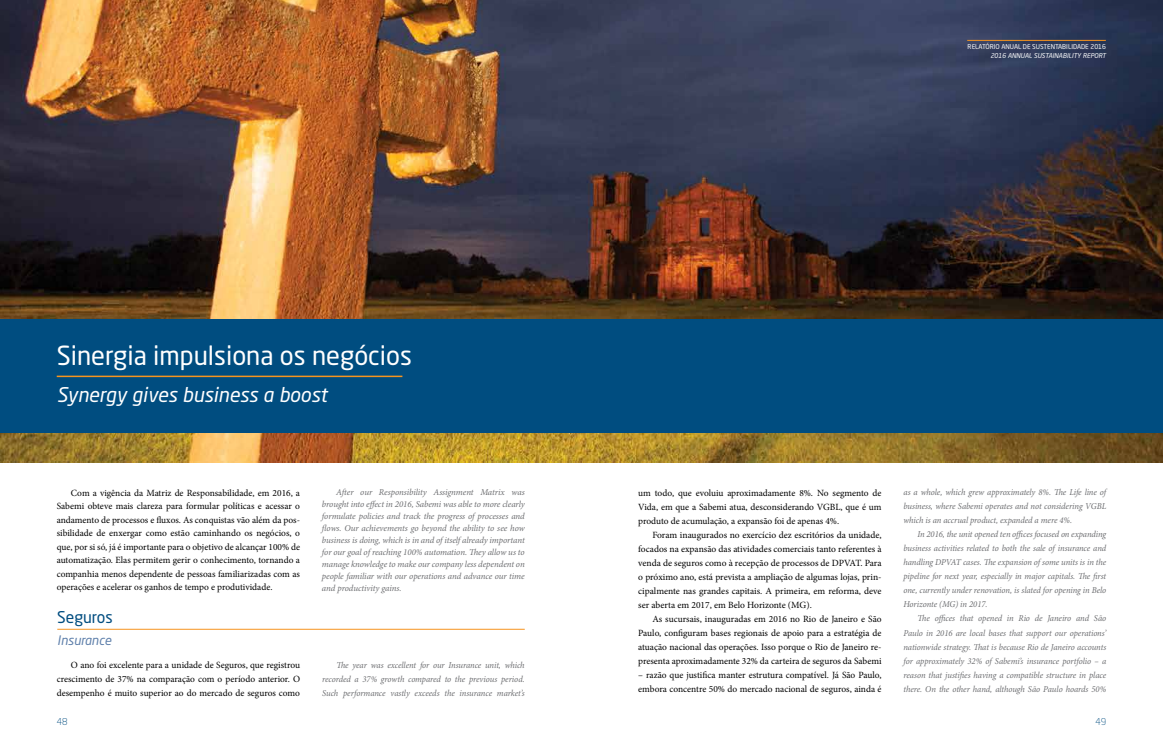
<style>
.page{position:relative;width:1163px;height:752px;background:#fff}
.page>*{position:absolute;margin:0;border:0;box-sizing:border-box;transform-origin:0 0}
.t1{font:26px "Neo Sans Std";color:#fff}
.t2{font:italic 20px "Neo Sans Std";color:#fff}
.t3{font:16px "Neo Sans Std";color:#004d80}
.t4{font:italic 13px "Neo Sans Std";color:#5f80ab}
.t5{font:9.5px/14px "Minion Pro";color:#000;text-align:justify}
.t6{font:300 9.3px "Neo Sans Std";color:#004d80}
.t7{font:italic 9px/14px "Minion Pro";letter-spacing:-.005em;color:#6d6e71;text-align:justify;scale:.96 1}
.t8{font:italic 9px/12px "Minion Pro";letter-spacing:-.005em;color:#6d6e71;text-align:justify}
.t9{font:italic 6.6px "Neo Sans Std";color:#fff}
.t10{font:6.6px "Neo Sans Std";color:#fff}
.s1{color:#748fb6}
</style>
<div class="page">
<img style="left:0;top:0;width:1162px;height:462px">
<div style="left:0;top:319px;width:1162px;height:113px;background:#004d80"></div>
<hr style="left:57px;top:375px;width:345px;height:2px;background:#f7941e">
<hr style="left:967px;top:40px;width:138px;height:1px;background:#f7941e">
<hr style="left:57px;top:628px;width:467px;height:1px;background:#f7941e">
<p class="t10" style="left:967px;top:42px;width:140px">RELATÓRIO ANUAL DE SUSTENTABILIDADE 2016</p>
<p class="t9" style="left:990px;top:51px;width:117px">2016 Annual<span class="s1">nual</span> Sustainability<span class="s1">stainability</span> Report<span class="s1">port</span></p>
<h1 class="t1" style="left:57px;top:339px;width:356px">Sinergia impulsiona os negócios</h1>
<h2 class="t2" style="left:57px;top:382px;width:272px">Synergy gives business a boost</h2>
<p class="t5" style="left:57px;top:485px;width:245px;line-height:13.5px;text-indent:14px">Com a vigência da Matriz de Responsabilidade, em 2016, a Sabemi obteve mais clareza para formular políticas e acessar o andamento de processos e fluxos. As conquistas vão além da pos&shy;sibilidade de enxergar como estão caminhando os negócios, o que, por si só, já é importante para o objetivo de alcançar 100% de automatização. Elas permitem gerir o conhecimento, tornando a companhia menos dependente de pessoas familiarizadas com as operações e acelerar os ganhos de tempo e produtividade.</p>
<p class="t8" style="left:322px;top:486px;width:204px;text-indent:14px">After our Responsibility Assignment Matrix was brought into effect in 2016, Sabemi was able to more clearly formulate policies and track the progress of processes and flows. Our achievements go beyond the ability to see how business is doing, which is in and of itself already important for our goal of reaching 100% automation. They allow us to manage knowledge to make our company less dependent on people familiar with our operations and advance our time and productivity gains.</p>
<h3 class="t3" style="left:57px;top:606px;width:57px">Seguros</h3>
<h3 class="t4" style="left:57px;top:632px;width:56px">Insurance</h3>
<p class="t5" style="left:57px;top:658px;width:245px;text-indent:14px">O ano foi excelente para a unidade de Seguros, que registrou crescimento de 37% na comparação com o período anterior. O desempenho é muito superior ao do mercado de seguros como</p>
<p class="t7" style="left:322px;top:657px;width:212px;text-indent:14px">The year was excellent for our Insurance unit, which recorded a 37% growth compared to the previous period.<br>Such performance vastly exceeds the insurance market’s</p>
<p class="t5" style="left:638px;top:485px;width:245px">um todo, que evoluiu aproximadamente 8%. No segmento de Vida, em que a Sabemi atua, desconsiderando VGBL, que é um produto de acumulação, a expansão foi de apenas 4%.</p>
<p class="t5" style="left:638px;top:527px;width:245px;text-indent:14px">Foram inaugurados no exercício dez escritórios da unidade, focados na expansão das atividades comerciais tanto referentes à venda de seguros como à recepção de processos de DPVAT. Para o próximo ano, está prevista a ampliação de algumas lojas, prin&shy;cipalmente nas grandes capitais. A primeira, em reforma, deve ser aberta em 2017, em Belo Horizonte (MG).</p>
<p class="t5" style="left:638px;top:611px;width:245px;text-indent:14px">As sucursais, inauguradas em 2016 no Rio de Janeiro e São Paulo, configuram bases regionais de apoio para a estratégia de atuação nacional das operações. Isso porque o Rio de Janeiro re&shy;presenta aproximadamente 32% da carteira de seguros da Sabemi</p>
<p class="t5" style="left:638px;top:667px;width:245px">– razão que justifica manter estrutura compatível. Já São Paulo, embora concentre 50% do mercado nacional de seguros, ainda é</p>
<p class="t7" style="left:903px;top:485px;width:213px">as a whole, which grew approximately 8%. The Life line of business, where Sabemi operates and not considering VGBL which is an accrual product, expanded a mere 4%.</p>
<p class="t7" style="left:903px;top:527px;width:213px;text-indent:14px">In 2016, the unit opened ten offices focused on expanding business activities related to both the sale of insurance and handling DPVAT cases. The expansion of some units is in the pipeline for next year, especially in major capitals. The first one, currently under renovation, is slated for opening in Belo Horizonte (MG) in 2017.</p>
<p class="t7" style="left:903px;top:611px;width:213px;text-indent:14px">The offices that opened in Rio de Janeiro and São Paulo in 2016 are local bases that support our operations’ nationwide strategy. That is because Rio de Janeiro accounts for approximately 32% of Sabemi’s insurance portfolio – a reason that justifies having a compatible structure in place there. On the other hand, although São Paulo hoards 50%</p>
<p class="t6" style="left:57px;top:715px;width:12px">48</p>
<p class="t6" style="left:1095px;top:715px;width:12px">49</p>
</div>
